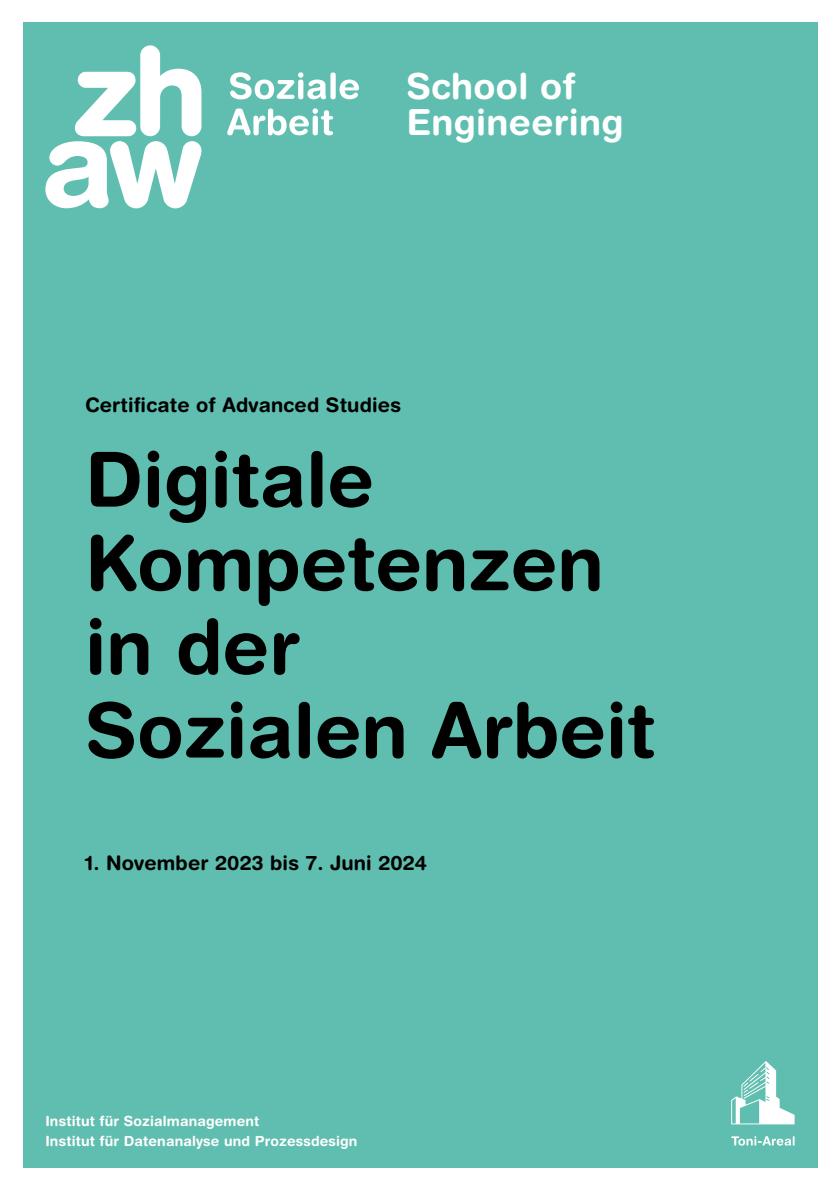
<style>
.page{position:relative;width:840px;height:1191px;background:#fff}
.page>*{position:absolute;margin:0;border:0;box-sizing:border-box;transform-origin:0 0}
.t1{font:700 76px/83.6px "Helvetica Rounded LT Std";color:#000}
.t2{font:700 36px/36px "Helvetica Rounded LT Std";letter-spacing:.01em;color:#fff}
.t3{font:700 20px "Helvetica Rounded LT Std";letter-spacing:.01em;color:#000}
.t4{font:700 14px/20px "Helvetica Rounded LT Std";letter-spacing:.01em;color:#fff}
</style>
<div class="page">
<div style="left:23px;top:23px;width:793px;height:1145px;background:#5fbeaf"></div>
<svg style="left:731px;top:1061px;width:63px;height:63px"></svg>
<svg style="left:731px;top:1136px;width:63px;height:9px"></svg>
<svg style="left:45px;top:45px;width:156px;height:164px"></svg>
<svg style="left:230px;top:72px;width:96px;height:27px"></svg>
<div style="left:330px;top:72px;width:5px;height:27px;background:#fff;border-radius:3px"></div>
<svg style="left:339px;top:80px;width:20px;height:19px"></svg>
<svg style="left:227px;top:108px;width:106px;height:27px"></svg>
<h2 class="t2" style="left:406px;top:67px;width:218px">School of<br>Engineering</h2>
<h3 class="t3" style="left:85px;top:392px;width:317px">Certificate of Advanced Studies</h3>
<h1 class="t1" style="left:85px;top:436px;width:571px">Digitale<br>Kompetenzen in der<br>Sozialen Arbeit</h1>
<h3 class="t3" style="left:85px;top:850px;width:343px">1. November 2023 bis 7. Juni 2024</h3>
<p class="t4" style="left:45px;top:1110px;width:313px">Institut für Sozialmanagement<br>Institut für Datenanalyse und Prozessdesign</p>
</div>
